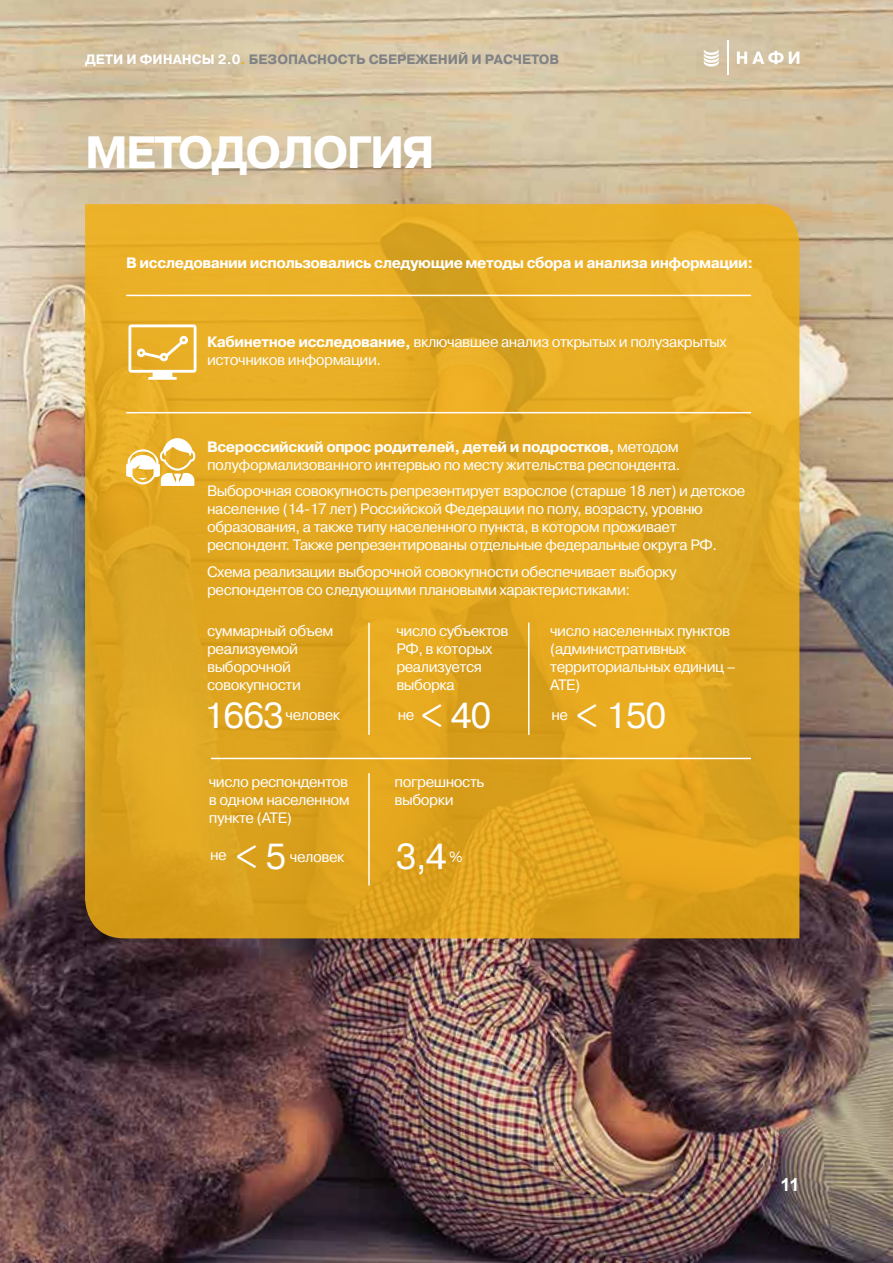
<style>
.page{position:relative;width:893px;height:1263px;background:#fff}
.page>*{position:absolute;margin:0;border:0;box-sizing:border-box;transform-origin:0 0}
.t1{font:700 45px "Pragmatica C";letter-spacing:-.04em;color:#fff}
.t2{font:36px "Pragmatica C";letter-spacing:-.03em;color:#fff}
.t3{font:700 18px "Arial";color:#fff}
.t4{font:15px/18px "Pragmatica C";letter-spacing:-.03em;color:#fff}
.t5{font:700 15px "Pragmatica C";letter-spacing:-.03em;color:#fff}
.t6{font:700 13.5px "Pragmatica C";color:#808285}
.s1{color:#fff}
.s2{color:#f0af13}
.s3{font-weight:700}
</style>
<div class="page">
<img style="left:0;top:0;width:893px;height:1263px">
<svg style="left:704px;top:49px;width:15px;height:17px"></svg>
<hr style="left:727px;top:41px;width:1px;height:34px;background:#fff">
<svg style="left:737px;top:51px;width:62px;height:13px"></svg>
<svg style="left:85px;top:204px;width:714px;height:734px;background:#e2a821"></svg>
<hr style="left:126px;top:295px;width:625px;height:1px;background:#fff">
<hr style="left:126px;top:412px;width:625px;height:1px;background:#fff">
<svg style="left:128px;top:324px;width:69px;height:56px"></svg>
<svg style="left:126px;top:438px;width:69px;height:48px"></svg>
<hr style="left:368px;top:623px;width:2px;height:112px;background:#fff">
<hr style="left:368px;top:773px;width:2px;height:112px;background:#fff">
<hr style="left:211px;top:758px;width:540px;height:1px;background:#fff">
<hr style="left:528px;top:623px;width:1px;height:112px;background:#fff">
<p class="t6" style="left:85px;top:52px;width:476px"><span class="s1">ДЕТИ И ФИНАНСЫ 2.0</span><span class="s2">.</span> БЕЗОПАСНОСТЬ СБЕРЕЖЕНИЙ И РАСЧЕТОВ</p>
<p class="t1" style="left:85px;top:128px;width:351px">МЕТОДОЛОГИЯ</p>
<p class="t5" style="left:126px;top:255px;width:628px">В исследовании использовались следующие методы сбора и анализа информации:</p>
<p class="t4" style="left:207px;top:333px;width:521px"><span class="s3">Кабинетное исследование,</span> включавшее анализ открытых и полузакрытых источников информации.</p>
<p class="t4" style="left:207px;top:437px;width:475px"><span class="s3">Всероссийский опрос родителей, детей и подростков,</span> методом полуформализованного интервью по месту жительства респондента.</p>
<p class="t4" style="left:207px;top:482px;width:540px">Выборочная совокупность репрезентирует взрослое (старше 18 лет) и детское население (14-17 лет) Российской Федерации по полу, возрасту, уровню образования, а также типу населенного пункта, в котором проживает респондент. Также репрезентированы отдельные федеральные округа РФ.</p>
<p class="t4" style="left:207px;top:562px;width:471px">Схема реализации выборочной совокупности обеспечивает выборку респондентов со следующими плановыми характеристиками:</p>
<p class="t4" style="left:207px;top:622px;width:128px">суммарный объем реализуемой выборочной совокупности</p>
<p class="t2" style="left:204px;top:696px;width:82px">1663</p>
<p class="t4" style="left:396px;top:622px;width:114px">число субъектов<br>РФ, в которых реализуется выборка</p>
<p class="t4" style="left:398px;top:706px;width:18px">не</p>
<p class="t2" style="left:420px;top:696px;width:72px">&lt; 40</p>
<p class="t4" style="left:550px;top:622px;width:187px">число населенных пунктов (административных территориальных единиц –<br>АТЕ)</p>
<p class="t4" style="left:286px;top:706px;width:56px">человек</p>
<p class="t4" style="left:551px;top:706px;width:18px">не</p>
<p class="t2" style="left:576px;top:696px;width:92px">&lt; 150</p>
<p class="t4" style="left:209px;top:773px;width:143px;text-align:justify">число респондентов в одном населенном пункте (АТЕ)</p>
<p class="t4" style="left:395px;top:773px;width:91px">погрешность выборки</p>
<p class="t4" style="left:210px;top:846px;width:18px">не</p>
<p class="t2" style="left:235px;top:837px;width:53px">&lt; 5</p>
<p class="t2" style="left:396px;top:837px;width:52px">3,4</p>
<p class="t4" style="left:290px;top:847px;width:56px">человек</p>
<p class="t4" style="left:449px;top:847px;width:15px">%</p>
<p class="t3" style="left:780px;top:1172px;width:21px">11</p>
</div>
